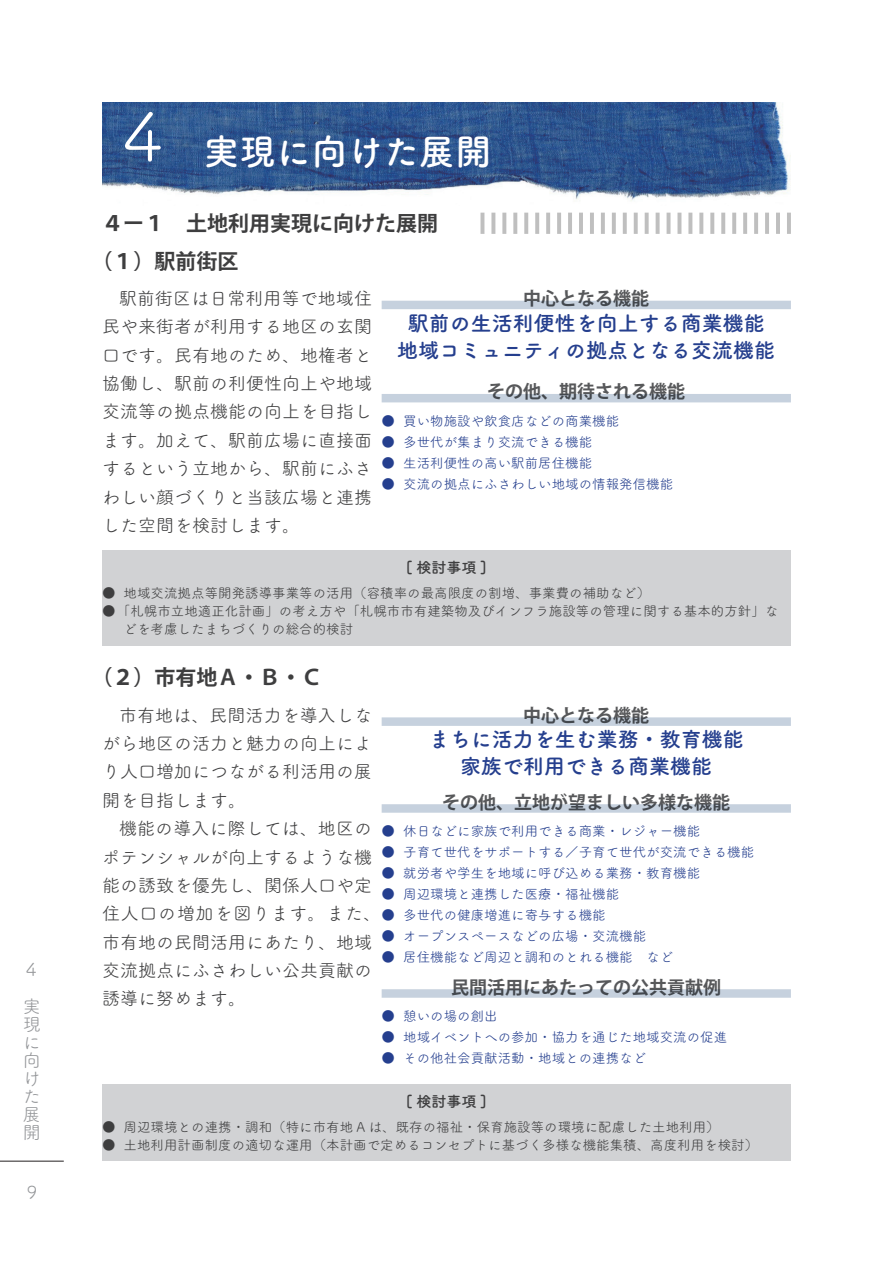
<style>
.page{position:relative;width:893px;height:1263px;background:#fff}
.page>*{position:absolute;margin:0;border:0;box-sizing:border-box;transform-origin:0 0}
.t1{font:36px "Tsuku A Rd Gothic Std B";color:#fff}
.t2{font:21px/27px "Tsuku A Rd Gothic Std B";color:#253f8e;text-align:center}
.t3{font:700 21px "Koz Go Pro";color:#3e3e3f}
.t4{font:18px/28.3px "Tsuku A Rd Gothic Std R";color:#3e3e3f;text-align:justify}
.t5{font:700 18px "Koz Go Pro";color:#57585a}
.t6{font:18px/18px "Tsuku A Rd Gothic Std R";color:#939598}
.t7{font:15px "Tsuku A Rd Gothic Std B";color:#3e3e3f}
.t8{font:13.5px "Tsuku A Rd Gothic Std R";color:#253f8e}
.t9{font:13.5px/18px "Tsuku A Rd Gothic Std R";color:#3e3e3f}
.s1{font-family:"Tsuku A Rd Gothic Std R";font-size:67.5px}
</style>
<div class="page">
<img style="left:102px;top:102px;width:688px;height:99px">
<svg style="left:480px;top:213px;width:4px;height:21px"></svg>
<svg style="left:491px;top:213px;width:4px;height:21px"></svg>
<svg style="left:502px;top:213px;width:4px;height:21px"></svg>
<svg style="left:513px;top:213px;width:4px;height:21px"></svg>
<svg style="left:524px;top:213px;width:4px;height:21px"></svg>
<svg style="left:535px;top:213px;width:4px;height:21px"></svg>
<hr style="left:546px;top:213px;width:4px;height:21px;background:#bfbfbf">
<hr style="left:557px;top:213px;width:4px;height:21px;background:#bfbfbf">
<hr style="left:568px;top:213px;width:4px;height:21px;background:#bfbfbf">
<hr style="left:579px;top:213px;width:4px;height:21px;background:#c0c0c0">
<hr style="left:590px;top:213px;width:4px;height:21px;background:#bfbfbf">
<hr style="left:601px;top:213px;width:4px;height:21px;background:#bfbfbf">
<hr style="left:612px;top:213px;width:4px;height:21px;background:#bfbfbf">
<svg style="left:623px;top:213px;width:4px;height:21px"></svg>
<svg style="left:634px;top:213px;width:4px;height:21px"></svg>
<svg style="left:645px;top:213px;width:4px;height:21px"></svg>
<svg style="left:656px;top:213px;width:4px;height:21px"></svg>
<hr style="left:667px;top:213px;width:3px;height:21px;background:#808080">
<svg style="left:677px;top:213px;width:4px;height:21px"></svg>
<svg style="left:688px;top:213px;width:4px;height:21px"></svg>
<svg style="left:699px;top:213px;width:4px;height:21px"></svg>
<svg style="left:710px;top:213px;width:4px;height:21px"></svg>
<svg style="left:721px;top:213px;width:4px;height:21px"></svg>
<svg style="left:732px;top:213px;width:4px;height:21px"></svg>
<hr style="left:743px;top:213px;width:4px;height:21px;background:#bfbfbf">
<hr style="left:754px;top:213px;width:4px;height:21px;background:#bfbfbf">
<hr style="left:765px;top:213px;width:4px;height:21px;background:#bfbfbf">
<hr style="left:776px;top:213px;width:4px;height:21px;background:#bfbfbf">
<hr style="left:787px;top:213px;width:4px;height:21px;background:#bfbfbf">
<hr style="left:0;top:1161px;width:64px;height:1px;background:#231f20">
<div style="left:102px;top:550px;width:689px;height:95px;background:#d1d2d4"></div>
<div style="left:102px;top:1084px;width:689px;height:77px;background:#d1d2d4"></div>
<div style="left:382px;top:301px;width:409px;height:8px;background:#c6d1de"></div>
<div style="left:382px;top:717px;width:409px;height:9px;background:#c6d1de"></div>
<div style="left:382px;top:394px;width:409px;height:8px;background:#c6d1de"></div>
<div style="left:382px;top:804px;width:409px;height:9px;background:#c6d1de"></div>
<div style="left:382px;top:989px;width:409px;height:9px;background:#c6d1de"></div>
<p class="t6" style="left:23px;top:951px;width:19px;line-height:36.2px">４実</p>
<p class="t6" style="left:23px;top:1014px;width:19px;text-align:justify">現に向けた展開</p>
<p class="t6" style="left:27px;top:1182px;width:12px">9</p>
<h1 class="t1" style="left:111px;top:124px;width:382px"><span class="s1">４</span> 実現に向けた展開</h1>
<p class="t3" style="left:102px;top:210px;width:337px">４ー１　土地利用実現に向けた展開</p>
<p class="t3" style="left:92px;top:248px;width:148px">（１）駅前街区</p>
<p class="t4" style="left:102px;top:283px;width:271px;text-indent:17px">駅前街区は日常利用等で地域住民や来街者が利用する地区の玄関口です。民有地のため、地権者と協働し、駅前の利便性向上や地域交流等の拠点機能の向上を目指します。加えて、駅前広場に直接面するという立地から、駅前にふさわしい顔づくりと当該広場と連携した空間を検討します。</p>
<p class="t5" style="left:523px;top:287px;width:127px">中心となる機能</p>
<p class="t2" style="left:397px;top:308px;width:379px">駅前の生活利便性を向上する商業機能地域コミュニティの拠点となる交流機能</p>
<p class="t5" style="left:487px;top:380px;width:199px">その他、期待される機能</p>
<p class="t8" style="left:382px;top:411px;width:239px">● 買い物施設や飲食店などの商業機能</p>
<p class="t8" style="left:382px;top:432px;width:212px">● 多世代が集まり交流できる機能</p>
<p class="t8" style="left:382px;top:453px;width:212px">● 生活利便性の高い駅前居住機能</p>
<p class="t8" style="left:382px;top:474px;width:293px">● 交流の拠点にふさわしい地域の情報発信機能</p>
<p class="t7" style="left:406px;top:556px;width:83px">[ 検討事項 ]</p>
<p class="t9" style="left:102px;top:583px;width:550px">● 地域交流拠点等開発誘導事業等の活用（容積率の最高限度の割増、事業費の補助など）</p>
<p class="t9" style="left:124px;top:601px;width:656px;text-indent:-22px">● 「札幌市立地適正化計画」の考え方や「札幌市市有建築物及びインフラ施設等の管理に関する基本的方針」などを考慮したまちづくりの総合的検討</p>
<p class="t3" style="left:92px;top:664px;width:232px">（２）市有地Ａ・Ｂ・Ｃ</p>
<p class="t4" style="left:102px;top:700px;width:272px;text-indent:17px">市有地は、民間活力を導入しながら地区の活力と魅力の向上により人口増加につながる利活用の展開を目指します。</p>
<p class="t4" style="left:102px;top:813px;width:281px;text-align:left;text-indent:17px">機能の導入に際しては、地区のポテンシャルが向上するような機能の誘致を優先し、関係人口や定住人口の増加を図ります。また、市有地の民間活用にあたり、地域交流拠点にふさわしい公共貢献の誘導に努めます。</p>
<p class="t5" style="left:523px;top:703px;width:127px">中心となる機能</p>
<p class="t2" style="left:429px;top:725px;width:316px">まちに活力を生む業務・教育機能家族で利用できる商業機能</p>
<p class="t5" style="left:442px;top:790px;width:289px">その他、立地が望ましい多様な機能</p>
<p class="t8" style="left:382px;top:821px;width:320px">● 休日などに家族で利用できる商業・レジャー機能</p>
<p class="t8" style="left:382px;top:842px;width:374px">● 子育て世代をサポートする／子育て世代が交流できる機能</p>
<p class="t8" style="left:382px;top:863px;width:320px">● 就労者や学生を地域に呼び込める業務・教育機能</p>
<p class="t8" style="left:382px;top:884px;width:239px">● 周辺環境と連携した医療・福祉機能</p>
<p class="t8" style="left:382px;top:905px;width:226px">● 多世代の健康増進に寄与する機能</p>
<p class="t8" style="left:382px;top:926px;width:266px">● オープンスペースなどの広場・交流機能</p>
<p class="t8" style="left:382px;top:947px;width:293px">● 居住機能など周辺と調和のとれる機能　など</p>
<p class="t5" style="left:451px;top:975px;width:271px">民間活用にあたっての公共貢献例</p>
<p class="t8" style="left:382px;top:1006px;width:118px">● 憩いの場の創出</p>
<p class="t8" style="left:382px;top:1027px;width:347px">● 地域イベントへの参加・協力を通じた地域交流の促進</p>
<p class="t8" style="left:382px;top:1048px;width:266px">● その他社会貢献活動・地域との連携など</p>
<p class="t7" style="left:406px;top:1090px;width:83px">[ 検討事項 ]</p>
<p class="t9" style="left:102px;top:1117px;width:619px">● 周辺環境との連携・調和（特に市有地 A は、既存の福祉・保育施設等の環境に配慮した土地利用）</p>
<p class="t9" style="left:102px;top:1135px;width:658px">● 土地利用計画制度の適切な運用（本計画で定めるコンセプトに基づく多様な機能集積、高度利用を検討）</p>
</div>
